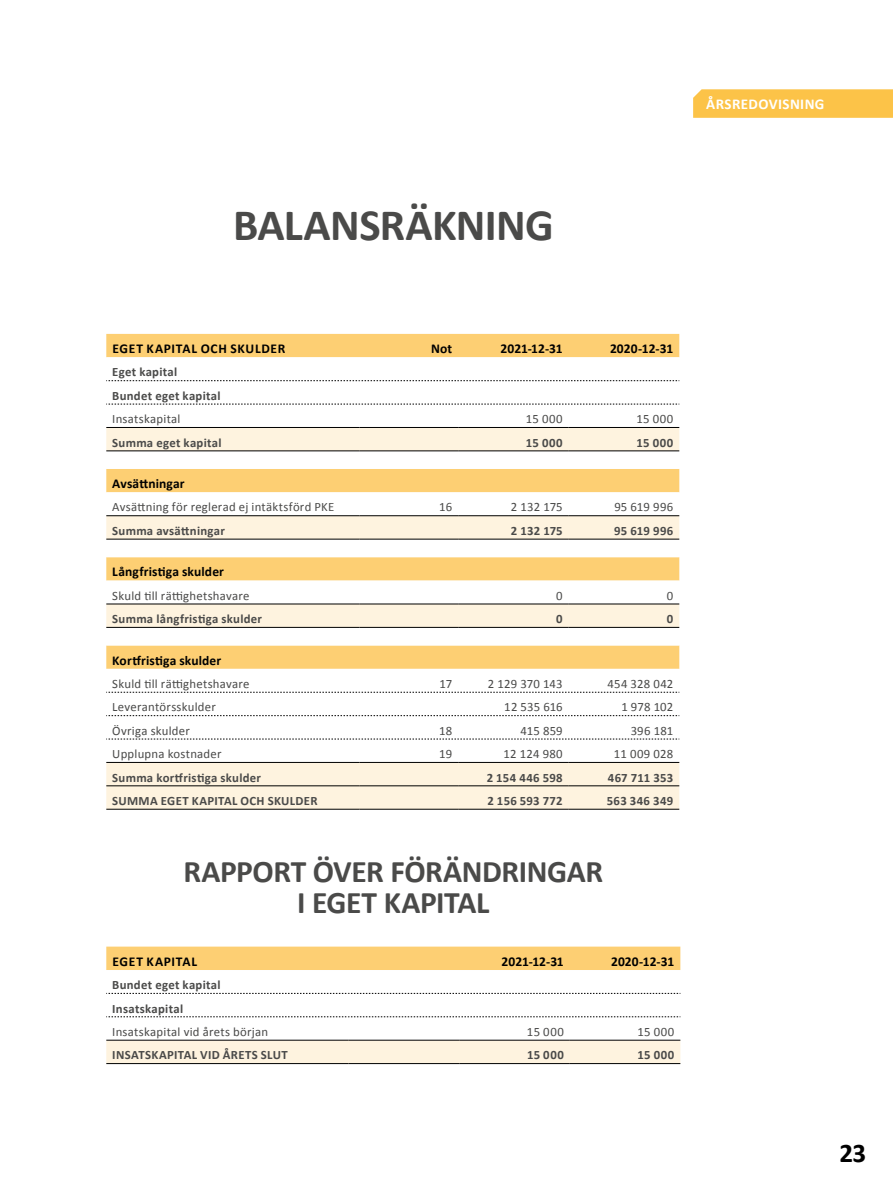
<style>
.page{position:relative;width:893px;height:1191px;background:#fff}
.page>*{position:absolute;margin:0;border:0;box-sizing:border-box;transform-origin:0 0}
.t1{font:700 45px "Calibri";letter-spacing:-.015em;color:#4a4a49}
.t2{font:700 31.5px/31.5px "Calibri";letter-spacing:-.015em;color:#4a4a49;text-align:center}
.t3{font:700 27px "Calibri";color:#000}
.t4{font:700 15px "Calibri";letter-spacing:.025em;color:#fff}
.t5{font:700 13.5px "Calibri";letter-spacing:.01em;color:#000}
.t6{font:700 13.5px "Calibri";letter-spacing:.05em;color:#000}
.t7{font:12.75px "Calibri";letter-spacing:.02em;color:#4a4a49}
.t8{font:700 12.75px/23.4px "Calibri";letter-spacing:.02em;color:#4a4a49}
</style>
<div class="page">
<div style="left:106px;top:334px;width:573px;height:23px;background:#fdcf73"></div>
<svg style="left:106px;top:357px;width:573px;height:47px"></svg>
<svg style="left:106px;top:428px;width:573px;height:381px"></svg>
<hr style="left:106px;top:427px;width:253px;height:1px;background:#000">
<hr style="left:359px;top:427px;width:99px;height:1px;background:#000">
<hr style="left:458px;top:427px;width:111px;height:1px;background:#000">
<hr style="left:569px;top:427px;width:110px;height:1px;background:#000">
<hr style="left:106px;top:450px;width:253px;height:1px;background:#000">
<hr style="left:359px;top:450px;width:99px;height:1px;background:#000">
<hr style="left:458px;top:450px;width:111px;height:1px;background:#000">
<hr style="left:569px;top:450px;width:110px;height:1px;background:#000">
<hr style="left:106px;top:515px;width:253px;height:1px;background:#000">
<hr style="left:359px;top:515px;width:99px;height:1px;background:#000">
<hr style="left:458px;top:515px;width:111px;height:1px;background:#000">
<hr style="left:569px;top:515px;width:110px;height:1px;background:#000">
<hr style="left:106px;top:539px;width:253px;height:1px;background:#000">
<hr style="left:359px;top:539px;width:99px;height:1px;background:#000">
<hr style="left:458px;top:539px;width:111px;height:1px;background:#000">
<hr style="left:569px;top:539px;width:110px;height:1px;background:#000">
<hr style="left:106px;top:604px;width:253px;height:1px;background:#000">
<hr style="left:359px;top:604px;width:99px;height:1px;background:#000">
<hr style="left:458px;top:604px;width:111px;height:1px;background:#000">
<hr style="left:569px;top:604px;width:110px;height:1px;background:#000">
<hr style="left:106px;top:627px;width:253px;height:1px;background:#000">
<hr style="left:359px;top:627px;width:99px;height:1px;background:#000">
<hr style="left:458px;top:627px;width:111px;height:1px;background:#000">
<hr style="left:569px;top:627px;width:110px;height:1px;background:#000">
<hr style="left:106px;top:762px;width:253px;height:1px;background:#000">
<hr style="left:359px;top:762px;width:99px;height:1px;background:#000">
<hr style="left:458px;top:762px;width:111px;height:1px;background:#000">
<hr style="left:569px;top:762px;width:110px;height:1px;background:#000">
<svg style="left:106px;top:380px;width:574px;height:1px"></svg>
<svg style="left:106px;top:404px;width:574px;height:1px"></svg>
<svg style="left:106px;top:692px;width:574px;height:1px"></svg>
<svg style="left:106px;top:715px;width:574px;height:1px"></svg>
<svg style="left:106px;top:739px;width:574px;height:1px"></svg>
<hr style="left:106px;top:785px;width:253px;height:1px;background:#000">
<hr style="left:359px;top:785px;width:99px;height:1px;background:#000">
<hr style="left:458px;top:785px;width:111px;height:1px;background:#000">
<hr style="left:569px;top:785px;width:110px;height:1px;background:#000">
<hr style="left:106px;top:809px;width:253px;height:1px;background:#000">
<hr style="left:359px;top:809px;width:99px;height:1px;background:#000">
<hr style="left:458px;top:809px;width:111px;height:1px;background:#000">
<hr style="left:569px;top:809px;width:110px;height:1px;background:#000">
<svg style="left:106px;top:946px;width:575px;height:117px"></svg>
<hr style="left:106px;top:1040px;width:243px;height:1px;background:#000">
<hr style="left:349px;top:1040px;width:110px;height:1px;background:#000">
<hr style="left:459px;top:1040px;width:111px;height:1px;background:#000">
<hr style="left:570px;top:1040px;width:110px;height:1px;background:#000">
<hr style="left:106px;top:1063px;width:243px;height:1px;background:#000">
<hr style="left:349px;top:1063px;width:110px;height:1px;background:#000">
<hr style="left:459px;top:1063px;width:111px;height:1px;background:#000">
<hr style="left:570px;top:1063px;width:110px;height:1px;background:#000">
<svg style="left:693px;top:89px;width:200px;height:29px;background:#fcc44c"></svg>
<h1 class="t1" style="left:233px;top:193px;width:322px">BALANSRÄKNING</h1>
<p class="t4" style="left:706px;top:94px;width:120px">ÅRSREDOVISNING</p>
<p class="t6" style="left:113px;top:339px;width:174px">EGET KAPITAL OCH SKULDER</p>
<p class="t5" style="left:431px;top:339px;width:23px">Not</p>
<p class="t5" style="left:500px;top:339px;width:64px">2021-12-31</p>
<p class="t5" style="left:610px;top:339px;width:65px">2020-12-31</p>
<p class="t8" style="left:112px;top:360px;width:110px">Eget kapital<br>Bundet eget kapital</p>
<p class="t7" style="left:112px;top:410px;width:70px">Insatskapital</p>
<p class="t7" style="left:526px;top:410px;width:38px">15 000</p>
<p class="t7" style="left:636px;top:410px;width:38px">15 000</p>
<p class="t8" style="left:112px;top:430px;width:111px">Summa eget kapital</p>
<p class="t8" style="left:526px;top:430px;width:38px">15 000</p>
<p class="t8" style="left:636px;top:430px;width:38px">15 000</p>
<p class="t5" style="left:112px;top:474px;width:74px">Avsättningar</p>
<p class="t7" style="left:112px;top:498px;width:224px">Avsättning för reglerad ej intäktsförd PKE</p>
<p class="t7" style="left:439px;top:498px;width:14px">16</p>
<p class="t7" style="left:511px;top:498px;width:53px">2 132 175</p>
<p class="t7" style="left:614px;top:498px;width:60px">95 619 996</p>
<p class="t8" style="left:112px;top:518px;width:114px">Summa avsättningar</p>
<p class="t8" style="left:511px;top:518px;width:53px">2 132 175</p>
<p class="t8" style="left:614px;top:518px;width:61px">95 619 996</p>
<p class="t5" style="left:112px;top:562px;width:113px">Långfristiga skulder</p>
<p class="t7" style="left:112px;top:586px;width:139px">Skuld till rättighetshavare</p>
<p class="t7" style="left:556px;top:586px;width:8px">0</p>
<p class="t7" style="left:667px;top:586px;width:8px">0</p>
<p class="t8" style="left:112px;top:607px;width:151px">Summa långfristiga skulder</p>
<p class="t8" style="left:556px;top:607px;width:8px">0</p>
<p class="t8" style="left:667px;top:607px;width:8px">0</p>
<p class="t5" style="left:112px;top:650px;width:111px">Kortfristiga skulder</p>
<p class="t7" style="left:112px;top:675px;width:139px">Skuld till rättighetshavare</p>
<p class="t7" style="left:439px;top:675px;width:14px">17</p>
<p class="t7" style="left:488px;top:675px;width:76px">2 129 370 143</p>
<p class="t7" style="left:607px;top:675px;width:67px">454 328 042</p>
<p class="t7" style="left:112px;top:698px;width:105px">Leverantörsskulder</p>
<p class="t7" style="left:504px;top:698px;width:60px">12 535 616</p>
<p class="t7" style="left:621px;top:698px;width:53px">1 978 102</p>
<p class="t7" style="left:112px;top:721px;width:79px">Övriga skulder</p>
<p class="t7" style="left:439px;top:721px;width:15px">18</p>
<p class="t7" style="left:520px;top:721px;width:44px">415 859</p>
<p class="t7" style="left:631px;top:721px;width:44px">396 181</p>
<p class="t7" style="left:112px;top:745px;width:111px">Upplupna kostnader</p>
<p class="t7" style="left:439px;top:745px;width:15px">19</p>
<p class="t7" style="left:504px;top:745px;width:61px">12 124 980</p>
<p class="t7" style="left:614px;top:745px;width:61px">11 009 028</p>
<p class="t8" style="left:112px;top:765px;width:150px">Summa kortfristiga skulder</p>
<p class="t8" style="left:487px;top:765px;width:78px">2 154 446 598</p>
<p class="t8" style="left:608px;top:765px;width:67px">467 711 353</p>
<p class="t8" style="left:112px;top:788px;width:207px">SUMMA EGET KAPITAL OCH SKULDER</p>
<p class="t8" style="left:487px;top:788px;width:77px">2 156 593 772</p>
<p class="t8" style="left:607px;top:788px;width:68px">563 346 349</p>
<h2 class="t2" style="left:183px;top:854px;width:421px">RAPPORT ÖVER FÖRÄNDRINGAR<br>I EGET KAPITAL</h2>
<p class="t6" style="left:113px;top:951px;width:86px">EGET KAPITAL</p>
<p class="t5" style="left:502px;top:951px;width:64px">2021-12-31</p>
<p class="t5" style="left:611px;top:951px;width:65px">2020-12-31</p>
<p class="t8" style="left:112px;top:972px;width:110px">Bundet eget kapital<br>Insatskapital</p>
<p class="t7" style="left:112px;top:1022px;width:157px">Insatskapital vid årets början</p>
<p class="t7" style="left:527px;top:1022px;width:38px">15 000</p>
<p class="t7" style="left:637px;top:1022px;width:38px">15 000</p>
<p class="t8" style="left:112px;top:1043px;width:177px">INSATSKAPITAL VID ÅRETS SLUT</p>
<p class="t8" style="left:527px;top:1043px;width:38px">15 000</p>
<p class="t8" style="left:638px;top:1043px;width:38px">15 000</p>
<h3 class="t3" style="left:839px;top:1133px;width:28px">23</h3>
</div>
